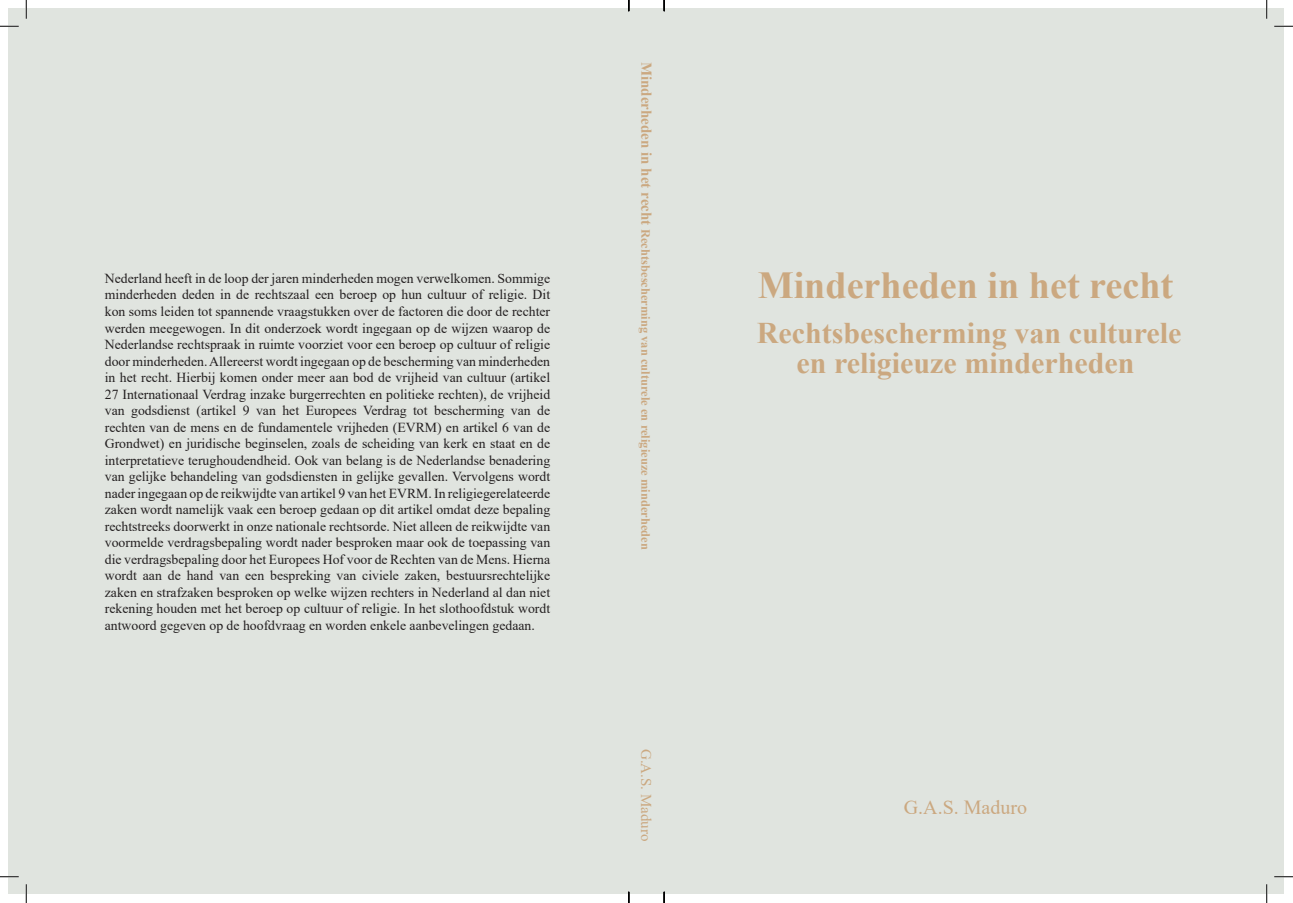
<style>
.page{position:relative;width:1293px;height:903px;background:#fff}
.page>*{position:absolute;margin:0;border:0;box-sizing:border-box;transform-origin:0 0}
.t1{font:700 38.12px "Times New Roman";color:#cba880}
.t2{font:700 30px "Times New Roman";color:#cba880}
.t3{font:20px "Times New Roman";color:#cba880}
.t4{font:15px "Times New Roman";color:#cba880}
.t5{font:13.75px/16.5px "Times New Roman";color:#231f20;text-align:justify}
.t6{font:700 12.5px "Times New Roman";color:#cba880}
.s1{font-size:15px}
</style>
<div class="page">
<div style="left:9px;top:9px;width:1275px;height:885px;background:#e0e4df"></div>
<svg style="left:0;top:25px;width:19px;height:2px"></svg>
<svg style="left:1274px;top:25px;width:19px;height:2px"></svg>
<svg style="left:0;top:876px;width:19px;height:1px"></svg>
<svg style="left:1274px;top:876px;width:19px;height:1px"></svg>
<svg style="left:25px;top:0;width:2px;height:19px"></svg>
<svg style="left:25px;top:884px;width:2px;height:19px"></svg>
<svg style="left:1266px;top:0;width:1px;height:19px"></svg>
<svg style="left:1266px;top:884px;width:1px;height:19px"></svg>
<svg style="left:663px;top:0;width:2px;height:11px"></svg>
<svg style="left:663px;top:892px;width:2px;height:11px"></svg>
<p class="t5" style="left:105px;top:270px;width:447px">Nederland heeft in de loop der jaren minderheden mogen verwelkomen. Sommige minderheden deden in de rechtszaal een beroep op hun cultuur of religie. Dit kon soms leiden tot spannende vraagstukken over de factoren die door de rechter werden meegewogen. In dit onderzoek wordt ingegaan op de wijzen waarop de Nederlandse rechtspraak in ruimte voorziet voor een beroep op cultuur of religie door minderheden. Allereerst wordt ingegaan op de bescherming van minderheden in het recht. Hierbij komen onder meer aan bod de vrijheid van cultuur (artikel 27 Internationaal Verdrag inzake burgerrechten en politieke rechten), de vrijheid van godsdienst (artikel 9 van het Europees Verdrag tot bescherming van de rechten van de mens en de fundamentele vrijheden (EVRM) en artikel 6 van de Grondwet) en juridische beginselen, zoals de scheiding van kerk en staat en de interpretatieve terughoudendheid. Ook van belang is de Nederlandse benadering van gelijke behandeling van godsdiensten in gelijke gevallen. Vervolgens wordt nader ingegaan op de reikwijdte van artikel 9 van het EVRM. In religiegerelateerde zaken wordt namelijk vaak een beroep gedaan op dit artikel omdat deze bepaling rechtstreeks doorwerkt in onze nationale rechtsorde. Niet alleen de reikwijdte van voormelde verdragsbepaling wordt nader besproken maar ook de toepassing van die verdragsbepaling door het Europees Hof voor de Rechten van de Mens. Hierna wordt aan de hand van een bespreking van civiele zaken, bestuursrechtelijke zaken en strafzaken besproken op welke wijzen rechters in Nederland al dan niet rekening houden met het beroep op cultuur of religie. In het slothoofdstuk wordt antwoord gegeven op de hoofdvraag en worden enkele aanbevelingen gedaan.</p>
<p class="t6" style="left:654px;top:62px;width:489px;rotate:90deg"><span class="s1">Minderheden in het recht</span> Rechtsbescherming van culturele en religieuze minderheden</p>
<p class="t4" style="left:657px;top:749px;width:94px;rotate:90deg">G.A.S. Maduro</p>
<p class="t1" style="left:757px;top:257px;width:417px">Minderheden in het recht</p>
<p class="t2" style="left:757px;top:311px;width:426px">Rechtsbescherming van culturele</p>
<p class="t2" style="left:796px;top:341px;width:339px">en religieuze minderheden</p>
<p class="t3" style="left:904px;top:793px;width:125px">G.A.S. Maduro</p>
</div>
